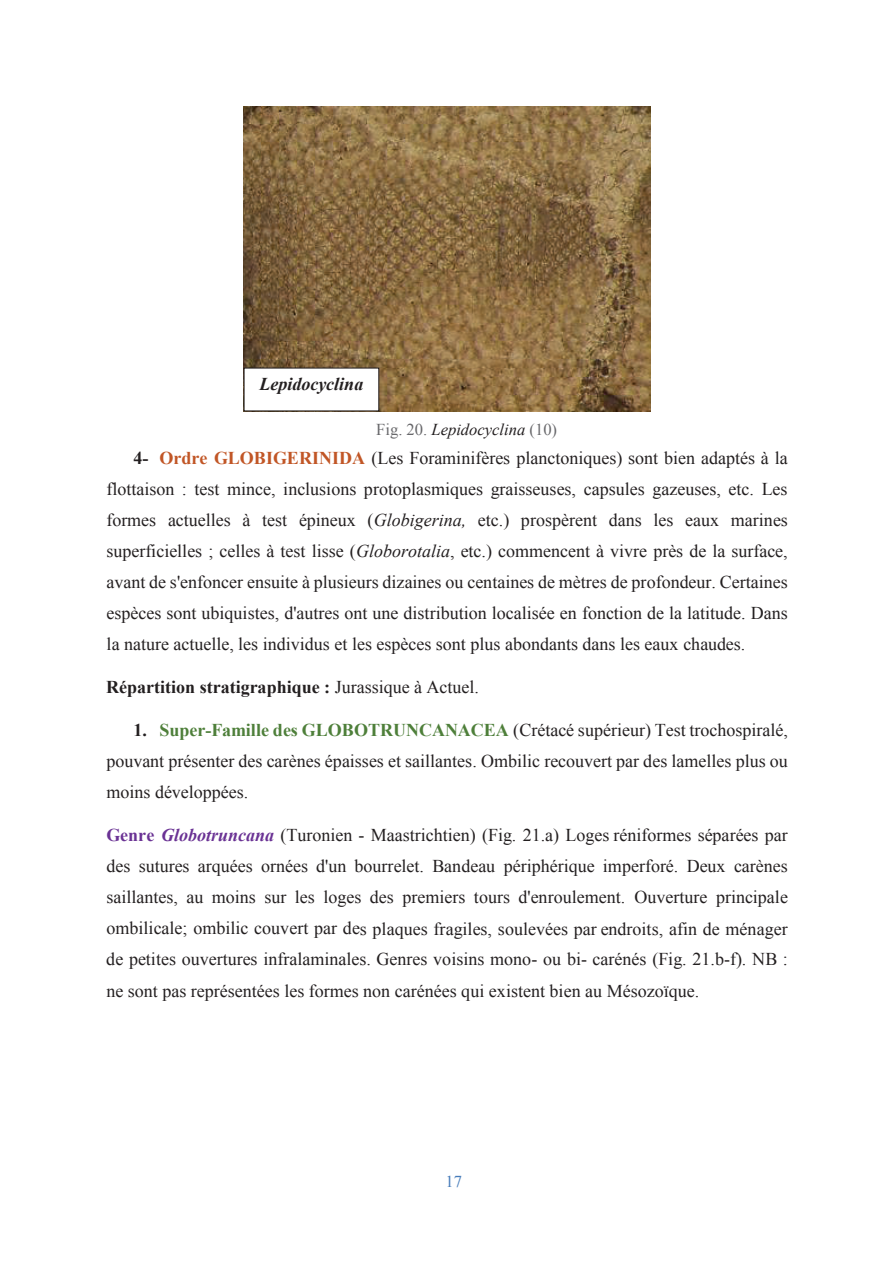
<style>
.page{position:relative;width:894px;height:1264px;background:#fff}
.page>*{position:absolute;margin:0;border:0;box-sizing:border-box;transform-origin:0 0}
.t1{font:18px/31px "Times New Roman";color:#231f20;text-align:justify}
.t2{font:700 18px "Times New Roman";color:#231f20}
.t3{font:italic 700 18px "Times New Roman";color:#231f20}
.t4{font:italic 16.5px "Times New Roman";color:#231f20}
.t5{font:16.5px "Times New Roman";color:#477cba}
.s1{font-style:normal;color:#68686b}
.s2{font-weight:700}
.s3{font-weight:700;color:#c15626}
.s4{font-style:italic}
.s5{font-weight:400}
.s6{font-weight:700;color:#4e7f3a}
.s7{font-weight:700;color:#6a3294}
.s8{font-weight:700;font-style:italic;color:#6a3294}
</style>
<div class="page">
<img style="left:243px;top:106px;width:407px;height:305px">
<div style="left:244px;top:367px;width:135px;height:44px;background:#fff;border:1px solid #231f20"></div>
<p class="t3" style="left:259px;top:378px;width:105px">Lepidocyclina</p>
<p class="t4" style="left:376px;top:424px;width:182px"><span class="s1">Fig. 20.</span> Lepidocyclina <span class="s1">(10)</span></p>
<p class="t1" style="left:106px;top:444px;width:683px;text-indent:27px"><span class="s2">4-</span> <span class="s3">Ordre GLOBIGERINIDA</span> (Les Foraminifères planctoniques) sont bien adaptés à la flottaison : test mince, inclusions protoplasmiques graisseuses, capsules gazeuses, etc. Les formes actuelles à test épineux (<span class="s4">Globigerina,</span> etc.) prospèrent dans les eaux marines superficielles ; celles à test lisse (<span class="s4">Globorotalia</span>, etc.) commencent à vivre près de la surface, avant de s'enfoncer ensuite à plusieurs dizaines ou centaines de mètres de profondeur. Certaines espèces sont ubiquistes, d'autres ont une distribution localisée en fonction de la latitude. Dans la nature actuelle, les individus et les espèces sont plus abondants dans les eaux chaudes.</p>
<p class="t2" style="left:106px;top:680px;width:374px">Répartition stratigraphique : <span class="s5">Jurassique à Actuel.</span></p>
<p class="t1" style="left:106px;top:716px;width:683px;text-indent:27px"><span class="s2">1.</span> <span class="s6">Super-Famille des GLOBOTRUNCANACEA</span> (Crétacé supérieur) Test trochospiralé, pouvant présenter des carènes épaisses et saillantes. Ombilic recouvert par des lamelles plus ou moins développées.</p>
<p class="t1" style="left:106px;top:821px;width:683px"><span class="s7">Genre</span> <span class="s8">Globotruncana</span> (Turonien - Maastrichtien) (Fig. 21.a) Loges réniformes séparées par des sutures arquées ornées d'un bourrelet. Bandeau périphérique imperforé. Deux carènes saillantes, au moins sur les loges des premiers tours d'enroulement. Ouverture principale ombilicale; ombilic couvert par des plaques fragiles, soulevées par endroits, afin de ménager de petites ouvertures infralaminales. Genres voisins mono- ou bi- carénés (Fig. 21.b-f). NB : ne sont pas représentées les formes non carénées qui existent bien au Mésozoïque.</p>
<p class="t5" style="left:445px;top:1175px;width:18px">17</p>
</div>
